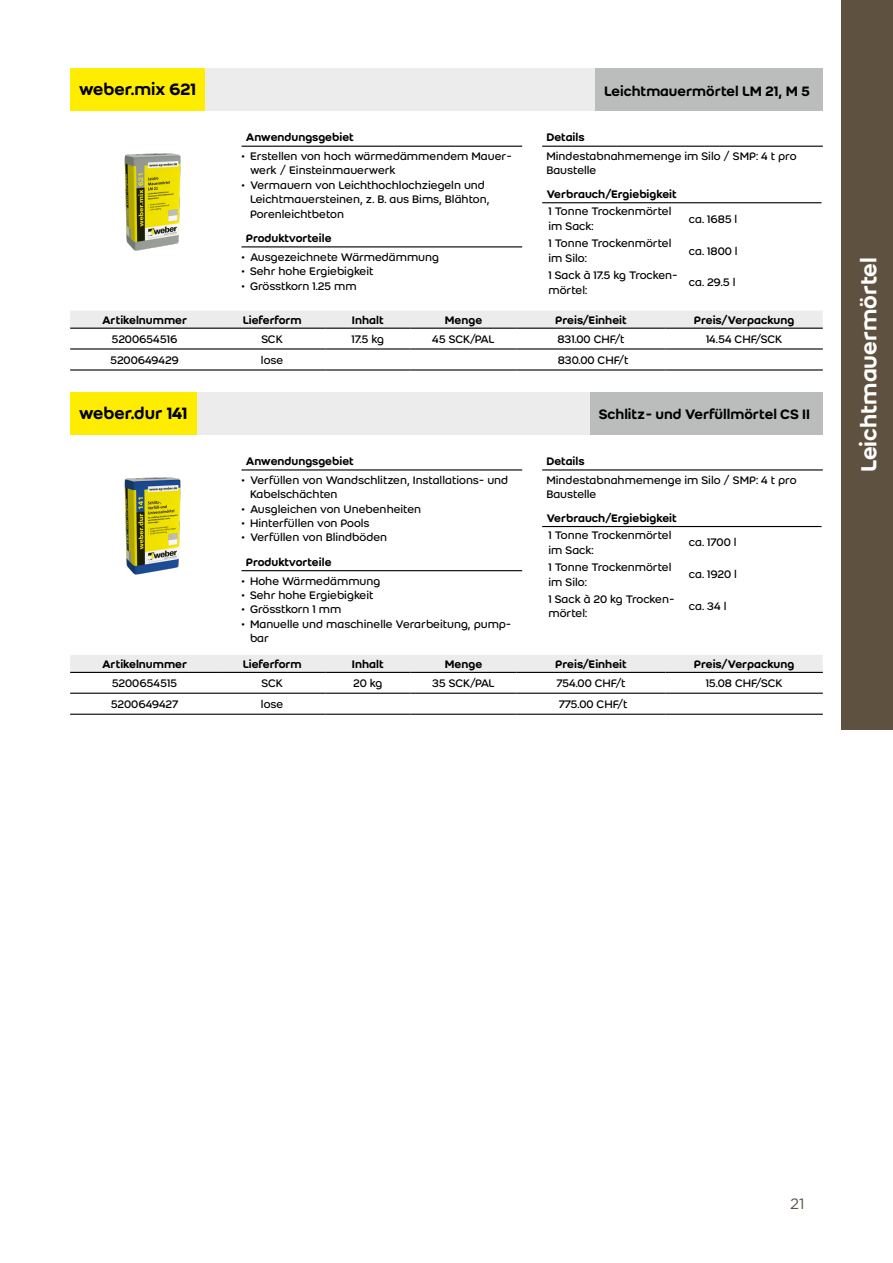
<style>
.page{position:relative;width:893px;height:1263px;background:#fff}
.page>*{position:absolute;margin:0;border:0;box-sizing:border-box;transform-origin:0 0}
.t1{font:500 24px "Weber";color:#fff}
.t2{font:500 18px "Weber";color:#000}
.t3{font:500 15px "Weber";color:#000}
.t4{font:15px "Gotham";color:#5e513f}
.t5{font:12px/14.4px "Weber";color:#000}
.t6{font:500 12px "Weber";color:#000}
</style>
<div class="page">
<div style="left:842px;top:0;width:51px;height:729px;background:#5e513f"></div>
<div style="left:70px;top:311px;width:753px;height:17px;background:#ececec"></div>
<hr style="left:70px;top:328px;width:149px;height:1px;background:#000">
<hr style="left:219px;top:328px;width:106px;height:1px;background:#000">
<hr style="left:325px;top:328px;width:85px;height:1px;background:#000">
<hr style="left:410px;top:328px;width:107px;height:1px;background:#000">
<hr style="left:517px;top:328px;width:148px;height:1px;background:#000">
<hr style="left:70px;top:348px;width:149px;height:2px;background:#000">
<hr style="left:70px;top:369px;width:149px;height:2px;background:#000">
<hr style="left:219px;top:348px;width:106px;height:2px;background:#000">
<hr style="left:219px;top:369px;width:106px;height:2px;background:#000">
<hr style="left:325px;top:348px;width:85px;height:2px;background:#000">
<hr style="left:325px;top:369px;width:85px;height:2px;background:#000">
<hr style="left:410px;top:348px;width:107px;height:2px;background:#000">
<hr style="left:410px;top:369px;width:107px;height:2px;background:#000">
<hr style="left:517px;top:348px;width:148px;height:2px;background:#000">
<hr style="left:517px;top:369px;width:148px;height:2px;background:#000">
<hr style="left:665px;top:328px;width:158px;height:1px;background:#000">
<hr style="left:665px;top:348px;width:158px;height:2px;background:#000">
<hr style="left:665px;top:369px;width:158px;height:2px;background:#000">
<div style="left:70px;top:69px;width:727px;height:42px;background:#ececec"></div>
<hr style="left:242px;top:146px;width:280px;height:1px;background:#000">
<hr style="left:242px;top:246px;width:280px;height:1px;background:#000">
<hr style="left:542px;top:146px;width:281px;height:1px;background:#000">
<hr style="left:542px;top:202px;width:279px;height:1px;background:#000">
<img style="left:124px;top:153px;width:57px;height:98px">
<div style="left:596px;top:69px;width:227px;height:42px;background:#bbbdbd"></div>
<div style="left:70px;top:69px;width:135px;height:42px;background:#ffed00"></div>
<div style="left:70px;top:655px;width:753px;height:17px;background:#ececec"></div>
<hr style="left:70px;top:672px;width:149px;height:1px;background:#000">
<hr style="left:219px;top:672px;width:106px;height:1px;background:#000">
<hr style="left:325px;top:672px;width:85px;height:1px;background:#000">
<hr style="left:410px;top:672px;width:107px;height:1px;background:#000">
<hr style="left:517px;top:672px;width:148px;height:1px;background:#000">
<hr style="left:70px;top:693px;width:149px;height:1px;background:#000">
<hr style="left:70px;top:714px;width:149px;height:1px;background:#000">
<hr style="left:219px;top:693px;width:106px;height:1px;background:#000">
<hr style="left:219px;top:714px;width:106px;height:1px;background:#000">
<hr style="left:325px;top:693px;width:85px;height:1px;background:#000">
<hr style="left:325px;top:714px;width:85px;height:1px;background:#000">
<hr style="left:410px;top:693px;width:107px;height:1px;background:#000">
<hr style="left:410px;top:714px;width:107px;height:1px;background:#000">
<hr style="left:517px;top:693px;width:148px;height:1px;background:#000">
<hr style="left:517px;top:714px;width:148px;height:1px;background:#000">
<hr style="left:665px;top:672px;width:158px;height:1px;background:#000">
<hr style="left:665px;top:693px;width:158px;height:1px;background:#000">
<hr style="left:665px;top:714px;width:158px;height:1px;background:#000">
<div style="left:70px;top:393px;width:727px;height:42px;background:#ececec"></div>
<hr style="left:242px;top:469px;width:280px;height:1px;background:#000">
<hr style="left:242px;top:570px;width:280px;height:1px;background:#000">
<hr style="left:542px;top:469px;width:281px;height:1px;background:#000">
<hr style="left:542px;top:526px;width:279px;height:1px;background:#000">
<img style="left:124px;top:477px;width:57px;height:98px">
<div style="left:590px;top:393px;width:233px;height:42px;background:#bbbdbd"></div>
<div style="left:70px;top:393px;width:126px;height:42px;background:#ffed00"></div>
<h2 class="t2" style="left:79px;top:76px;width:119px">weber.mix 621</h2>
<p class="t3" style="left:604px;top:80px;width:207px">Leichtmauermörtel LM 21, M 5</p>
<p class="t6" style="left:246px;top:129px;width:110px">Anwendungsgebiet</p>
<p class="t5" style="left:250px;top:149px;width:263px;text-indent:-9px">• Erstellen von hoch wärmedämmendem Mauer&shy;werk / Einsteinmauerwerk</p>
<p class="t5" style="left:250px;top:178px;width:241px;text-indent:-9px">• Vermauern von Leichthochlochziegeln und<br>Leichtmauersteinen, z. B. aus Bims, Blähton,<br>Porenleichtbeton</p>
<p class="t6" style="left:246px;top:229px;width:87px">Produktvorteile</p>
<p class="t5" style="left:242px;top:249px;width:199px">• Ausgezeichnete Wärmedämmung</p>
<p class="t5" style="left:242px;top:264px;width:134px">• Sehr hohe Ergiebigkeit</p>
<p class="t5" style="left:242px;top:278px;width:117px">• Grösstkorn 1.25 mm</p>
<p class="t6" style="left:546px;top:129px;width:40px">Details</p>
<p class="t5" style="left:546px;top:149px;width:252px">Mindestabnahmemenge im Silo / SMP: 4 t pro<br>Baustelle</p>
<p class="t6" style="left:546px;top:185px;width:132px">Verbrauch/Ergiebigkeit</p>
<p class="t5" style="left:549px;top:204px;width:124px">1 Tonne Trockenmörtel im Sack:</p>
<p class="t5" style="left:689px;top:211px;width:50px">ca. 1685 l</p>
<p class="t5" style="left:549px;top:236px;width:124px">1 Tonne Trockenmörtel im Silo:</p>
<p class="t5" style="left:689px;top:243px;width:50px">ca. 1800 l</p>
<p class="t5" style="left:549px;top:268px;width:131px">1 Sack à 17.5 kg Trocken&shy;mörtel:</p>
<p class="t5" style="left:689px;top:275px;width:48px">ca. 29.5 l</p>
<p class="t6" style="left:102px;top:311px;width:87px">Artikelnummer</p>
<p class="t6" style="left:243px;top:311px;width:60px">Lieferform</p>
<p class="t6" style="left:352px;top:311px;width:33px">Inhalt</p>
<p class="t6" style="left:445px;top:311px;width:39px">Menge</p>
<p class="t6" style="left:555px;top:311px;width:73px">Preis/Einheit</p>
<p class="t6" style="left:694px;top:311px;width:102px">Preis/Verpackung</p>
<p class="t5" style="left:112px;top:332px;width:67px">5200654516</p>
<p class="t5" style="left:261px;top:332px;width:23px">SCK</p>
<p class="t5" style="left:352px;top:332px;width:34px">17.5 kg</p>
<p class="t5" style="left:432px;top:332px;width:64px">45 SCK/PAL</p>
<p class="t5" style="left:557px;top:332px;width:69px">831.00 CHF/t</p>
<p class="t5" style="left:706px;top:332px;width:78px">14.54 CHF/SCK</p>
<p class="t5" style="left:110px;top:353px;width:70px">5200649429</p>
<p class="t5" style="left:261px;top:353px;width:24px">lose</p>
<p class="t5" style="left:558px;top:353px;width:72px">830.00 CHF/t</p>
<h2 class="t2" style="left:79px;top:400px;width:110px">weber.dur 141</h2>
<p class="t3" style="left:599px;top:403px;width:213px">Schlitz- und Verfüllmörtel CS II</p>
<p class="t6" style="left:246px;top:452px;width:110px">Anwendungsgebiet</p>
<p class="t5" style="left:250px;top:472px;width:260px;text-indent:-9px">• Verfüllen von Wandschlitzen, Installations- und<br>Kabelschächten</p>
<p class="t5" style="left:242px;top:501px;width:181px">• Ausgleichen von Unebenheiten</p>
<p class="t5" style="left:242px;top:516px;width:129px">• Hinterfüllen von Pools</p>
<p class="t5" style="left:242px;top:530px;width:147px">• Verfüllen von Blindböden</p>
<p class="t6" style="left:246px;top:553px;width:87px">Produktvorteile</p>
<p class="t5" style="left:242px;top:573px;width:140px">• Hohe Wärmedämmung</p>
<p class="t5" style="left:242px;top:588px;width:134px">• Sehr hohe Ergiebigkeit</p>
<p class="t5" style="left:242px;top:602px;width:101px">• Grösstkorn 1 mm</p>
<p class="t5" style="left:250px;top:616px;width:263px;text-indent:-9px">• Manuelle und maschinelle Verarbeitung, pump&shy;bar</p>
<p class="t6" style="left:546px;top:452px;width:40px">Details</p>
<p class="t5" style="left:546px;top:472px;width:252px">Mindestabnahmemenge im Silo / SMP: 4 t pro<br>Baustelle</p>
<p class="t6" style="left:546px;top:509px;width:132px">Verbrauch/Ergiebigkeit</p>
<p class="t5" style="left:549px;top:528px;width:124px">1 Tonne Trockenmörtel im Sack:</p>
<p class="t5" style="left:689px;top:535px;width:49px">ca. 1700 l</p>
<p class="t5" style="left:549px;top:560px;width:124px">1 Tonne Trockenmörtel im Silo:</p>
<p class="t5" style="left:689px;top:567px;width:50px">ca. 1920 l</p>
<p class="t5" style="left:549px;top:592px;width:127px">1 Sack à 20 kg Trocken&shy;mörtel:</p>
<p class="t5" style="left:689px;top:599px;width:39px">ca. 34 l</p>
<p class="t6" style="left:102px;top:655px;width:87px">Artikelnummer</p>
<p class="t6" style="left:243px;top:655px;width:60px">Lieferform</p>
<p class="t6" style="left:352px;top:655px;width:33px">Inhalt</p>
<p class="t6" style="left:445px;top:655px;width:39px">Menge</p>
<p class="t6" style="left:555px;top:655px;width:73px">Preis/Einheit</p>
<p class="t6" style="left:694px;top:655px;width:102px">Preis/Verpackung</p>
<p class="t5" style="left:112px;top:676px;width:67px">5200654515</p>
<p class="t5" style="left:261px;top:676px;width:23px">SCK</p>
<p class="t5" style="left:353px;top:676px;width:31px">20 kg</p>
<p class="t5" style="left:432px;top:676px;width:64px">35 SCK/PAL</p>
<p class="t5" style="left:556px;top:676px;width:71px">754.00 CHF/t</p>
<p class="t5" style="left:706px;top:676px;width:78px">15.08 CHF/SCK</p>
<p class="t5" style="left:111px;top:697px;width:69px">5200649427</p>
<p class="t5" style="left:261px;top:697px;width:24px">lose</p>
<p class="t5" style="left:559px;top:697px;width:70px">775.00 CHF/t</p>
<h1 class="t1" style="left:851px;top:472px;width:217px;rotate:-90deg">Leichtmauermörtel</h1>
<p class="t4" style="left:790px;top:1194px;width:16px">21</p>
</div>
